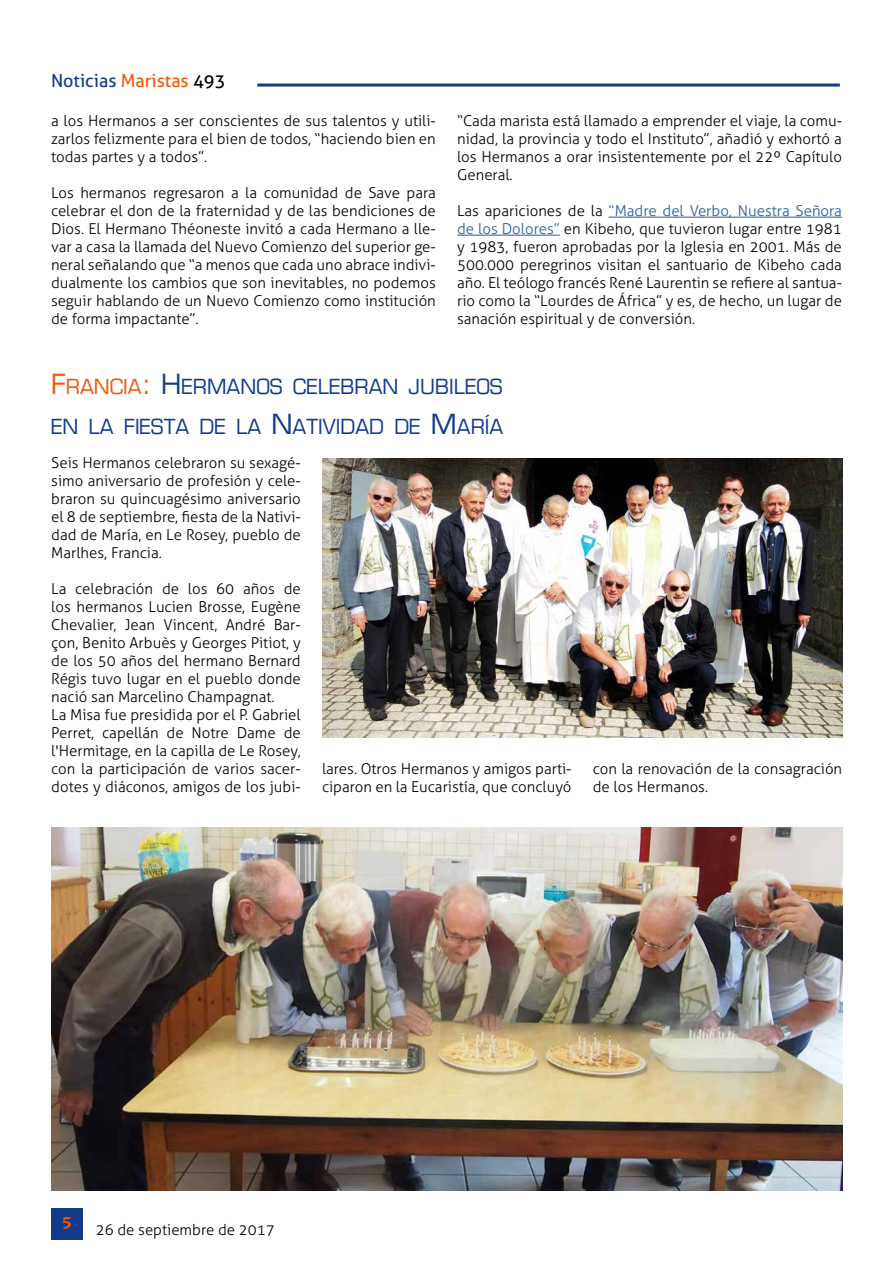
<style>
.page{position:relative;width:893px;height:1263px;background:#fff}
.page>*{position:absolute;margin:0;border:0;box-sizing:border-box;transform-origin:0 0}
.t1{font:20.25px/39.8px "Eurostile";color:#123b8b}
.t2{font:18px "Aller";color:#123b8b}
.t3{font:700 18px "Novarese IT Cby BT";color:#f45706}
.t4{font:300 15px/18px "Aller";color:#000;text-align:justify}
.s1{color:#f45706}
.s2{color:#000}
.s3{color:#275b9b}
.s4{font-size:27px;color:#f45706}
.s5{font-size:27px}
</style>
<div class="page">
<hr style="left:257px;top:84px;width:583px;height:3px;background:#123b8b">
<div style="left:51px;top:1208px;width:32px;height:31px;background:#123b8b"></div>
<hr style="left:609px;top:217px;width:233px;height:1px;background:#275b9b">
<hr style="left:457px;top:235px;width:103px;height:1px;background:#275b9b">
<img style="left:322px;top:458px;width:520px;height:279px">
<img style="left:52px;top:827px;width:790px;height:364px">
<p class="t2" style="left:51px;top:69px;width:176px">Noticias <span class="s1">Maristas</span> <span class="s2">493</span></p>
<p class="t4" style="left:51px;top:112px;width:386px">a los Hermanos a ser conscientes de sus talentos y utili&shy;zarlos felizmente para el bien de todos, “haciendo bien en todas partes y a todos”.</p>
<p class="t4" style="left:51px;top:184px;width:386px">Los hermanos regresaron a la comunidad de Save para celebrar el don de la fraternidad y de las bendiciones de Dios. El Hermano Théoneste invitó a cada Hermano a lle&shy;var a casa la llamada del Nuevo Comienzo del superior ge&shy;neral señalando que “a menos que cada uno abrace indivi&shy;dualmente los cambios que son inevitables, no podemos seguir hablando de un Nuevo Comienzo como institución de forma impactante”.</p>
<p class="t4" style="left:457px;top:112px;width:386px">“Cada marista está llamado a emprender el viaje, la comu&shy;nidad, la provincia y todo el Instituto”, añadió y exhortó a los Hermanos a orar insistentemente por el 22º Capítulo General.</p>
<p class="t4" style="left:457px;top:202px;width:386px">Las apariciones de la <span class="s3">“Madre del Verbo, Nuestra Señora de los Dolores”</span> en Kibeho, que tuvieron lugar entre 1981 y 1983, fueron aprobadas por la Iglesia en 2001. Más de 500.000 peregrinos visitan el santuario de Kibeho cada año. El teólogo francés René Laurentin se refiere al santua&shy;rio como la “Lourdes de África” y es, de hecho, un lugar de sanación espiritual y de conversión.</p>
<h1 class="t1" style="left:51px;top:367px;width:454px"><span class="s4">F</span><span class="s1">RANCIA</span><span class="s4">:</span> <span class="s5">H</span>ERMANOS CELEBRAN JUBILEOS<br>EN LA FIESTA DE LA <span class="s5">N</span>ATIVIDAD DE <span class="s5">M</span> ARÍA</h1>
<p class="t4" style="left:51px;top:454px;width:251px">Seis Hermanos celebraron su sexagé&shy;simo aniversario de profesión y cele&shy;braron su quincuagésimo aniversario el 8 de septiembre, fiesta de la Nativi&shy;dad de María, en Le Rosey, pueblo de Marlhes, Francia.</p>
<p class="t4" style="left:51px;top:580px;width:251px;text-align:left">La celebración de los 60 años de los hermanos Lucien Brosse, Eugène Chevalier, Jean Vincent, André Bar&shy;çon, Benito Arbuès y Georges Pitiot, y de los 50 años del hermano Bernard Régis tuvo lugar en el pueblo donde nació san Marcelino Champagnat.<br>La Misa fue presidida por el P. Gabriel Perret, capellán de Notre Dame de l'Hermitage, en la capilla de Le Rosey, con la participación de varios sacer&shy;dotes y diáconos, amigos de los jubi-</p>
<p class="t4" style="left:322px;top:760px;width:251px">lares. Otros Hermanos y amigos parti&shy;ciparon en la Eucaristía, que concluyó</p>
<p class="t4" style="left:593px;top:760px;width:251px">con la renovación de la consagración de los Hermanos.</p>
<p class="t3" style="left:62px;top:1212px;width:12px">5</p>
<p class="t4" style="left:96px;top:1220px;width:181px">26 de septiembre de 2017</p>
</div>
